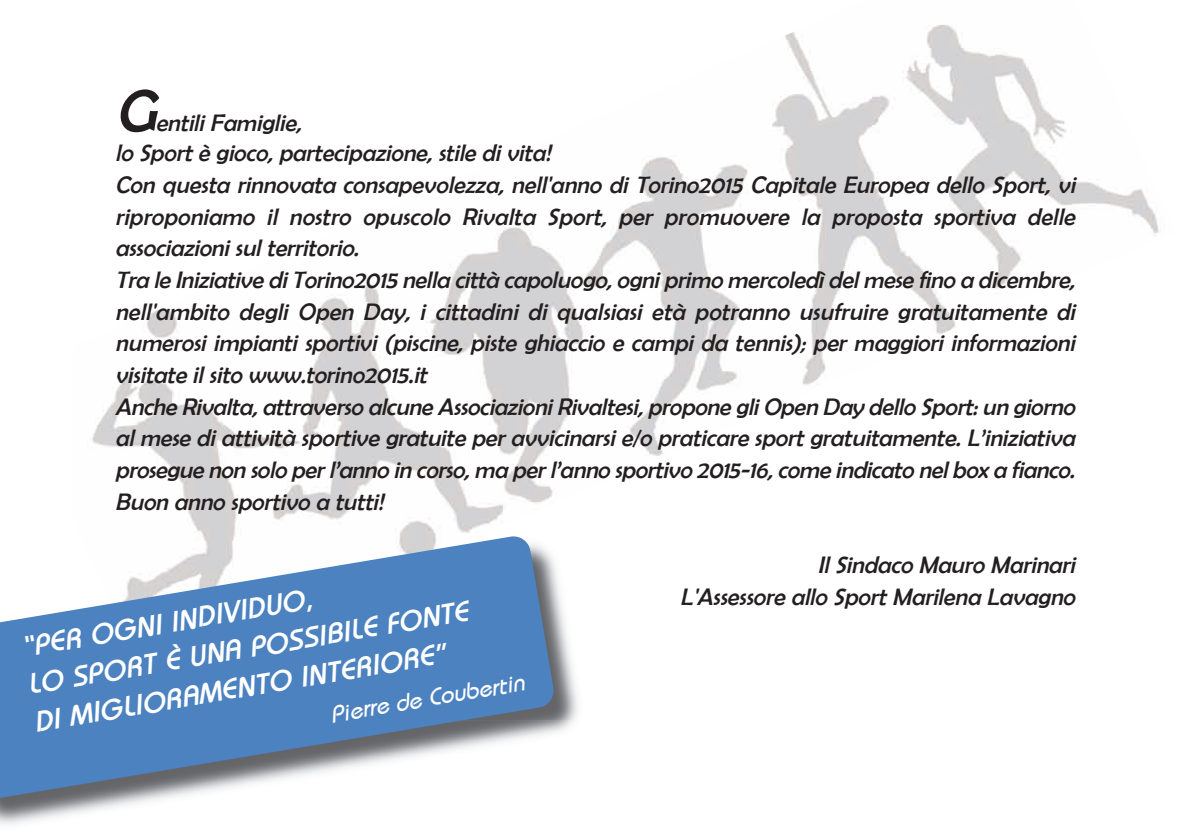
<style>
.page{position:relative;width:1191px;height:840px;background:#fff}
.page>*{position:absolute;margin:0;border:0;box-sizing:border-box;transform-origin:0 0}
.t1{font:italic 60px "Berlin Sans FB";color:#231f20}
.t2{font:italic 700 28px/38.2px "Bimini";color:#fff}
.t3{font:italic 24px/31.6px "Berlin Sans FB";letter-spacing:-.005em;color:#231f20}
.t4{font:italic 24px "Bimini";color:#fff}
</style>
<div class="page">
<img style="left:92px;top:25px;width:1067px;height:505px">
<img style="left:0;top:720px;width:574px;height:104px">
<img style="left:197px;top:530px;width:381px;height:190px">
<svg style="left:0;top:535px;width:555px;height:265px;fill:#4c82c0"></svg>
<h1 class="t1" style="left:115px;top:78px;width:54px">G</h1>
<p class="t3" style="left:115px;top:107px;width:966px;text-indent:41px">entiliFamiglie,<br>lo Sportè gioco,partecipazione,stile divita!<br>Con questa rinnovata consapevolezza, nell'anno di Torino2015 Capitale Europea dello Sport, vi riproponiamo il nostro opuscolo Rivalta Sport, per promuovere la proposta sportiva delle associazionisulterritorio.<br>Tra le Iniziative diTorino2015 nella città capoluogo,ogniprimo mercoledì delmese fino a dicembre, nell'ambito degli Open Day, i cittadini di qualsiasi età potranno usufruire gratuitamente di numerosi impianti sportivi (piscine, piste ghiaccio e campi da tennis); per maggiori informazioni visitate ilsito www.torino2015.it<br>Anche Rivalta,attraverso alcune AssociazioniRivaltesi,propone gliOpen Day dello Sport:un giorno almese diattività sportive gratuite peravvicinarsie/o praticare sportgratuitamente.L’iniziativa prosegue non solo perl’anno in corso,ma perl’anno sportivo 2015-16,come indicato nelbox a fianco.<br>Buon anno sportivo a tutti!</p>
<p class="t2" style="left:18px;top:629px;width:447px;rotate:-10deg">“PER OGNI INDIVIDUO,<br>LO SPORT È UNA POSSIBILE FONTE<br>DI MIGLIORAMENTO INTERIORE”</p>
<p class="t4" style="left:328px;top:701px;width:198px;rotate:-10deg">Pierre de Coubertin</p>
<p class="t3" style="left:680px;top:549px;width:401px;text-align:right">IlSindaco Mauro Marinari<br>L'Assessore allo SportMarilena Lavagno</p>
</div>
